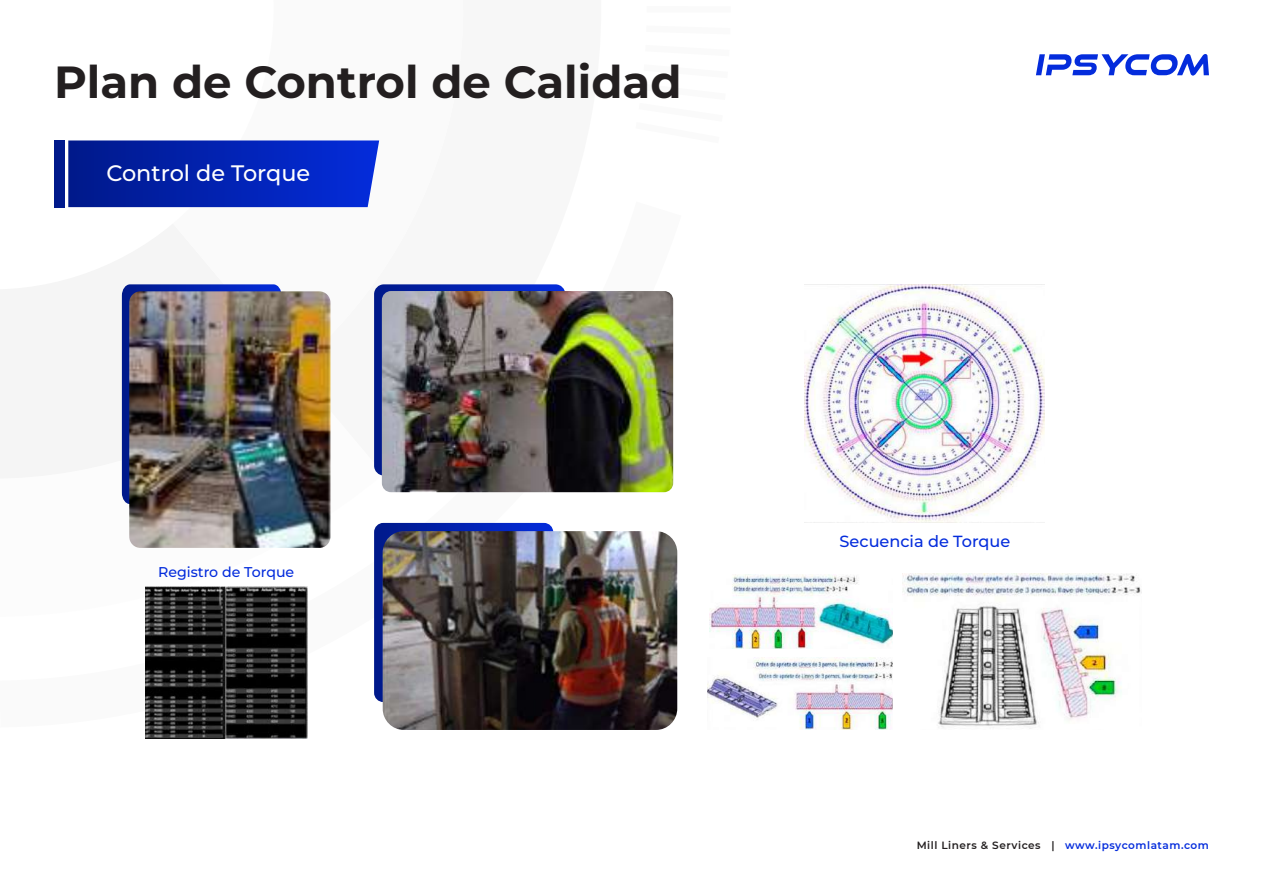
<style>
.page{position:relative;width:1263px;height:893px;background:#fff}
.page>*{position:absolute;margin:0;border:0;box-sizing:border-box;transform-origin:0 0}
.t1{font:700 45px "Montserrat";color:#231f20}
.t2{font:500 22.35px "Montserrat";color:#fff}
.t3{font:500 16.05px "Montserrat";color:#042cdc}
.t4{font:500 14.1px "Montserrat";color:#042cdc}
.t5{font:600 10.5px "Montserrat";letter-spacing:.05em;color:#231f20}
.s1{color:#042cdc}
</style>
<div class="page">
<div style="left:647px;top:6px;width:84px;height:7px;background:#fafafa"></div>
<svg style="left:1036px;top:54px;width:173px;height:22px"></svg>
<hr style="left:1262px;top:0;width:1px;height:893px;background:#004dff">
<img style="left:565px;top:291px;width:108px;height:201px">
<img style="left:54px;top:140px;width:511px;height:589px">
<img style="left:383px;top:531px;width:294px;height:199px">
<img style="left:145px;top:587px;width:162px;height:151px">
<img style="left:805px;top:284px;width:240px;height:238px">
<img style="left:709px;top:574px;width:184px;height:74px">
<img style="left:707px;top:657px;width:186px;height:72px">
<img style="left:902px;top:573px;width:239px;height:156px">
<h1 class="t1" style="left:54px;top:52px;width:629px">Plan de Control de Calidad</h1>
<h2 class="t2" style="left:106px;top:158px;width:205px">Control de Torque</h2>
<h3 class="t4" style="left:158px;top:562px;width:138px">Registro de Torque</h3>
<h3 class="t3" style="left:840px;top:530px;width:172px">Secuencia de Torque</h3>
<p class="t5" style="left:917px;top:838px;width:294px">Mill Liners &amp; Services | <span class="s1">www.ipsycomlatam.com</span></p>
</div>
